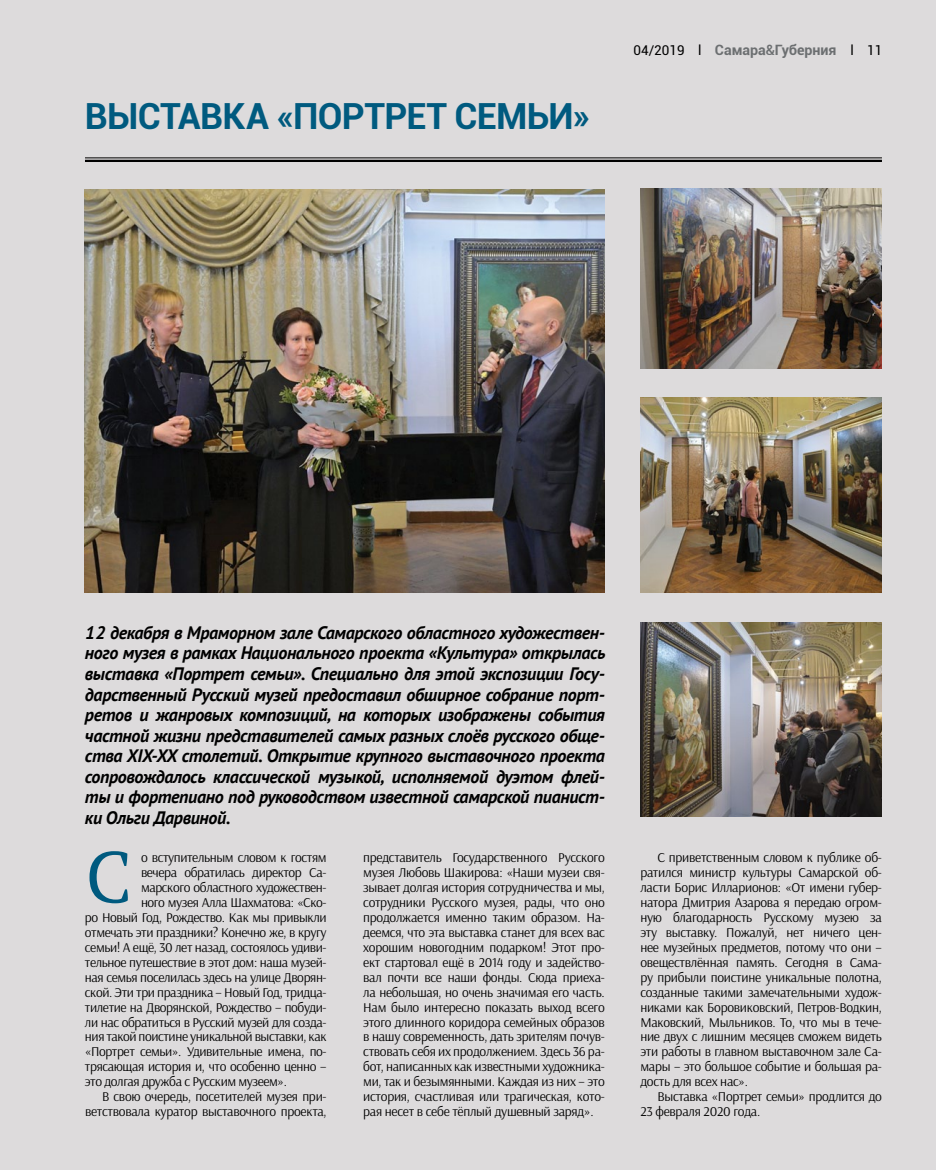
<style>
.page{position:relative;width:936px;height:1170px;background:#fff}
.page>*{position:absolute;margin:0;border:0;box-sizing:border-box;transform-origin:0 0}
.t1{font:72px "PT Serif";color:#005a7f}
.t2{font:700 36px "Roboto";letter-spacing:-.02em;color:#005a7f}
.t3{font:italic 700 18px/20.5px "PT Sans";letter-spacing:-.02em;color:#000;text-align:justify}
.t4{font:700 14.25px "Roboto";color:#6c6f71}
.t5{font:13.5px/15px "Arsenal";letter-spacing:-.03em;color:#000;text-align:justify}
.s1{font-weight:400;font-size:13.5px;color:#000}
.s2{font-weight:500}
</style>
<div class="page">
<div style="left:0;top:0;width:935px;height:1169px;background:#dddbdc"></div>
<img style="left:85px;top:189px;width:519px;height:403px">
<img style="left:640px;top:188px;width:241px;height:180px">
<hr style="left:85px;top:157px;width:796px;height:1px;background:#000">
<hr style="left:85px;top:160px;width:796px;height:2px;background:#000">
<img style="left:640px;top:398px;width:241px;height:194px">
<img style="left:640px;top:622px;width:241px;height:194px">
<h2 class="t2" style="left:85px;top:90px;width:507px">выставка «Портрет семьи»</h2>
<p class="t4" style="left:633px;top:40px;width:250px"><span class="s1">04/2019 l</span> Самара<span class="s2">&amp;</span>Губерния <span class="s1">l 11</span></p>
<p class="t3" style="left:85px;top:622px;width:522px">12 декабря в Мраморном зале Самарского областного художествен&shy;ного музея в рамках Национального проекта «Культура» открылась выставка «Портрет семьи». Специально для этой экспозиции Госу&shy;дарственный Русский музей предоставил обширное собрание порт&shy;ретов и жанровых композиций, на которых изображены события частной жизни представителей самых разных слоёв русского обще&shy;ства XIX-XX столетий. Открытие крупного выставочного проекта сопровождалось классической музыкой, исполняемой дуэтом флей&shy;ты и фортепиано под руководством известной самарской пианист&shy;ки Ольги Дарвиной.</p>
<h1 class="t1" style="left:86px;top:830px;width:48px">С</h1>
<p class="t5" style="left:363px;top:849px;width:243px">представитель Государственного Русского музея Любовь Шакирова: «Наши музеи свя&shy;зывает долгая история сотрудничества и мы, сотрудники Русского музея, рады, что оно продолжается именно таким образом. На&shy;деемся, что эта выставка станет для всех вас хорошим новогодним подарком! Этот про&shy;ект стартовал ещё в 2014 году и задейство&shy;вал почти все наши фонды. Сюда приеха&shy;ла небольшая, но очень значимая его часть.<br>Нам было интересно показать выход всего этого длинного коридора семейных образов в нашу современность, дать зрителям почув&shy;ствовать себя их продолжением. Здесь 36 ра&shy;бот, написанных как известными художника&shy;ми, так и безымянными. Каждая из них – это история, счастливая или трагическая, кото&shy;рая несет в себе тёплый душевный заряд».</p>
<p class="t5" style="left:141px;top:849px;width:187px">о вступительным словом к гостям</p>
<p class="t5" style="left:141px;top:864px;width:187px">вечера обратилась директор Са-</p>
<p class="t5" style="left:141px;top:879px;width:187px">марского областного художествен-</p>
<p class="t5" style="left:141px;top:894px;width:187px">ного музея Алла Шахматова: «Ско-</p>
<p class="t5" style="left:85px;top:909px;width:243px">ро Новый Год, Рождество. Как мы привыкли</p>
<p class="t5" style="left:85px;top:924px;width:243px">отмечать эти праздники? Конечно же, в кругу</p>
<p class="t5" style="left:85px;top:939px;width:243px">семьи! А ещё, 30 лет назад, состоялось удиви-</p>
<p class="t5" style="left:85px;top:954px;width:243px">тельное путешествие в этот дом: наша музей-</p>
<p class="t5" style="left:85px;top:969px;width:243px">ная семья поселилась здесь на улице Дворян-</p>
<p class="t5" style="left:85px;top:984px;width:243px">ской. Эти три праздника – Новый Год, тридца-</p>
<p class="t5" style="left:85px;top:999px;width:243px">тилетие на Дворянской, Рождество – побуди-</p>
<p class="t5" style="left:85px;top:1014px;width:243px">ли нас обратиться в Русский музей для созда-</p>
<p class="t5" style="left:85px;top:1029px;width:243px">ния такой поистине уникальной выставки, как</p>
<p class="t5" style="left:85px;top:1044px;width:243px">«Портрет семьи». Удивительные имена, по-</p>
<p class="t5" style="left:85px;top:1059px;width:243px">трясающая история и, что особенно ценно –</p>
<p class="t5" style="left:85px;top:1074px;width:203px">это долгая дружба с Русским музеем».</p>
<p class="t5" style="left:102px;top:1089px;width:226px">В свою очередь, посетителей музея при-</p>
<p class="t5" style="left:85px;top:1104px;width:243px">ветствовала куратор выставочного проекта,</p>
<p class="t5" style="left:640px;top:849px;width:243px;text-indent:17px">С приветственным словом к публике об&shy;ратился министр культуры Самарской об&shy;ласти Борис Илларионов: «От имени губер&shy;натора Дмитрия Азарова я передаю огром&shy;ную благодарность Русскому музею за эту выставку. Пожалуй, нет ничего цен&shy;нее музейных предметов, потому что они – овеществлённая память. Сегодня в Сама&shy;ру прибыли поистине уникальные полотна, созданные такими замечательными худож&shy;никами как Боровиковский, Петров-Водкин, Маковский, Мыльников. То, что мы в тече&shy;ние двух с лишним месяцев сможем видеть эти работы в главном выставочном зале Са&shy;мары – это большое событие и большая ра&shy;дость для всех нас».</p>
<p class="t5" style="left:640px;top:1089px;width:243px;text-indent:17px">Выставка «Портрет семьи» продлится до<br>23 февраля 2020 года.</p>
</div>
